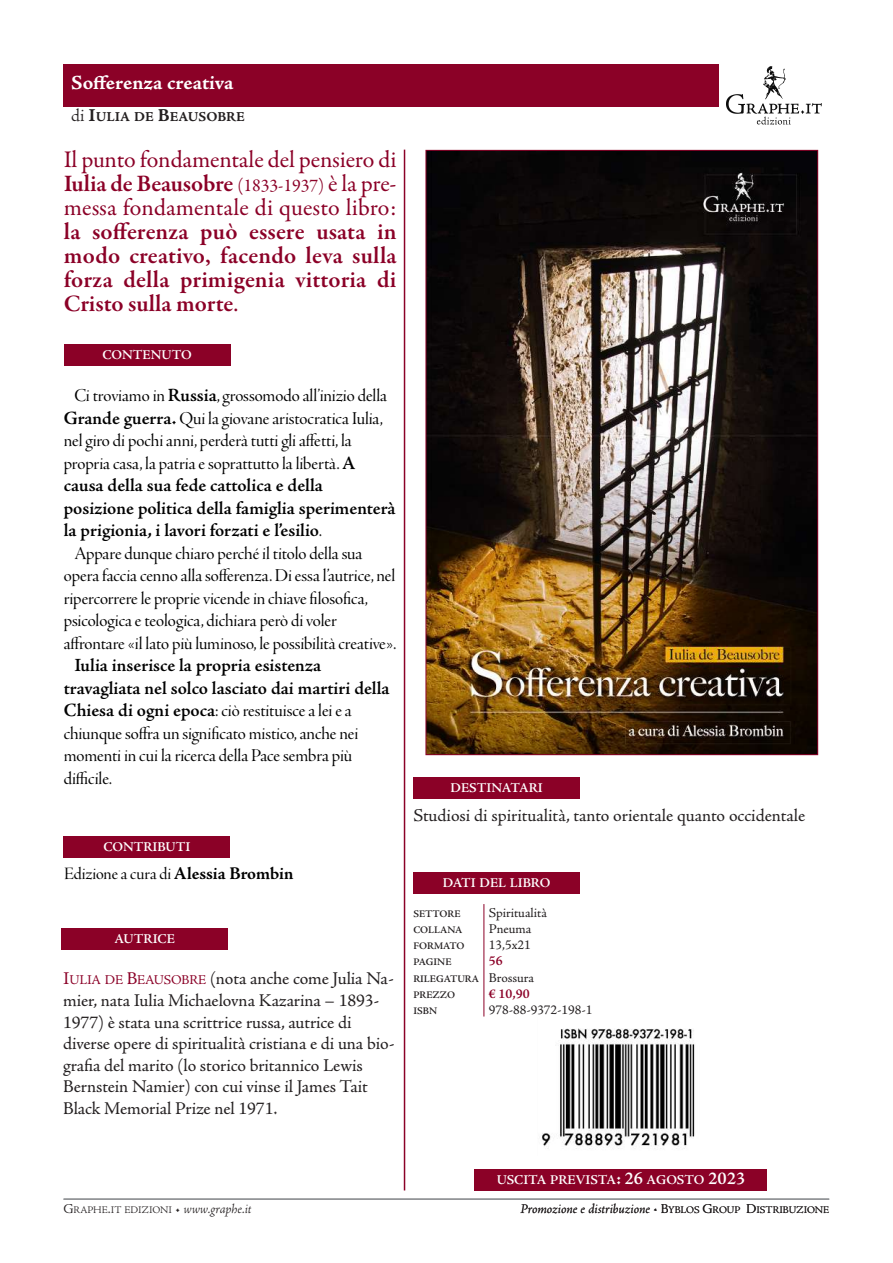
<style>
.page{position:relative;width:893px;height:1263px;background:#fff}
.page>*{position:absolute;margin:0;border:0;box-sizing:border-box;transform-origin:0 0}
.t1{font:600 24px/24px "Garamond Premr Pro";letter-spacing:.01em;color:#8b0127;text-align:justify}
.t2{font:24px/24px "Garamond Premr Pro";letter-spacing:.005em;color:#8b0127;text-align:justify}
.t3{font:19.8px "Adobe Jenson Pro Bold Capt";color:#fff}
.t4{font:18.75px/22.5px "Adobe Jenson Pro Disp";color:#000001}
.t5{font:600 18.75px/22.5px "Adobe Jenson Pro";color:#000001}
.t6{font:18px/21.6px "Adobe Jenson Pro";letter-spacing:-.005em;color:#231f20}
.t7{font:18px "Adobe Jenson Pro Disp";color:#000001}
.t8{font:600 13.5px "Adobe Jenson Pro";color:#fff}
.t9{font:13.5px/16.2px "Adobe Jenson Pro";color:#231f20}
.t10{font:italic 300 13.5px "Adobe Jenson Pro";color:#231f20}
.t11{font:13.5px "Adobe Jenson Pro Bold Capt";color:#231f20}
.t12{font:600 13.5px "Adobe Jenson Pro";color:#8b0127}
.t13{font:600 10.2px/16.2px "Adobe Jenson Pro";color:#231f20}
.t14{font:300 10.2px "Adobe Jenson Pro";color:#231f20}
.s1{font-family:"Adobe Jenson Pro";font-weight:300;font-size:18px}
.s2{font-size:18px}
.s3{font-weight:600}
.s4{font-weight:400}
.s5{font-family:"Adobe Jenson Pro";font-weight:600}
.s6{font-family:"Adobe Jenson Pro Disp";font-weight:400}
.s7{font-family:"Adobe Jenson Pro";font-weight:700}
.s8{color:#8b0127}
.s9{font-size:13.5px;color:#8b0127}
.s10{font-size:13.5px}
.s11{font-style:italic;font-size:13.5px}
.s12{font-style:normal}
.s13{font-style:normal;font-size:10.2px}
</style>
<div class="page">
<div style="left:64px;top:64px;width:655px;height:42px;background:#8b0127"></div>
<hr style="left:404px;top:150px;width:1px;height:1040px;background:#8b0127">
<img style="left:542px;top:1028px;width:153px;height:121px">
<img style="left:428px;top:152px;width:388px;height:601px">
<img style="left:726px;top:67px;width:96px;height:58px">
<hr style="left:484px;top:904px;width:1px;height:112px;background:#8b0127">
<div style="left:64px;top:344px;width:166px;height:22px;background:#8b0127"></div>
<div style="left:413px;top:777px;width:167px;height:22px;background:#8b0127"></div>
<div style="left:64px;top:836px;width:166px;height:21px;background:#8b0127"></div>
<div style="left:413px;top:872px;width:167px;height:22px;background:#8b0127"></div>
<div style="left:62px;top:929px;width:166px;height:21px;background:#8b0127"></div>
<div style="left:475px;top:1169px;width:292px;height:21px;background:#8b0127"></div>
<hr style="left:64px;top:1198px;width:765px;height:2px;background:#939598">
<p class="t3" style="left:71px;top:71px;width:164px">Sofferenza creativa</p>
<p class="t11" style="left:71px;top:108px;width:175px"><span class="s1">di</span> <span class="s2">I</span>ULIA DE <span class="s2">B</span>EAUSOBRE</p>
<p class="t2" style="left:64px;top:147px;width:334px">Il punto fondamentale del pensiero di <span class="s3">Iulia de Beausobre</span> <span class="s2">(1833-1937)</span> è la pre&shy;messa fondamentale di questo libro:</p>
<p class="t1" style="left:64px;top:222px;width:334px">la sofferenza può essere usata in modo creativo, facendo leva sulla forza della primigenia vittoria di Cristo sulla morte<span class="s4">.</span></p>
<p class="t8" style="left:102px;top:349px;width:91px">CONTENUTO</p>
<p class="t4" style="left:64px;top:386px;width:325px;text-indent:11px">Ci troviamo in <span class="s5">Russia</span>, grossomodo all’inizio della <span class="s5">Grande guerra.</span> Qui la giovane aristocratica Iulia, nel giro di pochi anni, perderà tutti gli affetti, la propria casa, la patria e soprattutto la libertà. <span class="s5">A</span></p>
<p class="t5" style="left:64px;top:476px;width:333px">causa della sua fede cattolica e della posizione politica della famiglia sperimenterà la prigionia, i lavori forzati e l’esilio<span class="s6">.</span></p>
<p class="t4" style="left:64px;top:544px;width:334px;text-indent:11px">Appare dunque chiaro perché il titolo della sua opera faccia cenno alla sofferenza. Di essa l’autrice, nel ripercorrere le proprie vicende in chiave filosofica, psicologica e teologica, dichiara però di voler affrontare «il lato più luminoso, le possibilità creative».</p>
<p class="t5" style="left:64px;top:656px;width:327px;text-indent:11px">Iulia inserisce la propria esistenza travagliata nel solco lasciato dai martiri della</p>
<p class="t4" style="left:64px;top:701px;width:296px"><span class="s5">Chiesa di ogni epoca</span>: ciò restituisce a lei e a chiunque soffra un significato mistico, anche nei momenti in cui la ricerca della Pace sembra più difficile.</p>
<p class="t8" style="left:103px;top:841px;width:89px">CONTRIBUTI</p>
<p class="t7" style="left:64px;top:866px;width:231px">Edizione a cura di <span class="s7">Alessia Brombin</span></p>
<p class="t8" style="left:115px;top:934px;width:62px">AUTRICE</p>
<p class="t6" style="left:63px;top:970px;width:333px"><span class="s8">I</span><span class="s9">ULIA DE</span> <span class="s8">B</span><span class="s9">EAUSOBRE</span> (nota anche come Julia Na&shy;mier, nata Iulia Michaelovna Kazarina – 1893- 1977) è stata una scrittrice russa, autrice di diverse opere di spiritualità cristiana e di una bio&shy;grafia del marito (lo storico britannico Lewis Bernstein Namier) con cui vinse il James Tait Black Memorial Prize nel 1971.</p>
<p class="t8" style="left:451px;top:782px;width:94px">DESTINATARI</p>
<p class="t6" style="left:413px;top:806px;width:393px">Studiosi di spiritualità, tanto orientale quanto occidentale</p>
<p class="t8" style="left:443px;top:877px;width:109px">DATI DEL LIBRO</p>
<p class="t13" style="left:413px;top:906px;width:67px">SETTORE<br>COLLANA<br>FORMATO<br>PAGINE<br>RILEGATURA<br>PREZZO<br>ISBN</p>
<p class="t9" style="left:489px;top:906px;width:60px">Spiritualità<br>Pneuma<br>13,5x21</p>
<p class="t12" style="left:489px;top:956px;width:15px">56</p>
<p class="t9" style="left:489px;top:970px;width:47px">Brossura</p>
<p class="t12" style="left:489px;top:988px;width:42px">€ 10,90</p>
<p class="t9" style="left:489px;top:1003px;width:105px">978-88-9372-198-1</p>
<p class="t8" style="left:497px;top:1174px;width:250px">USCITA PREVISTA<span class="s2">: 26</span> AGOSTO <span class="s2">2023</span></p>
<p class="t14" style="left:64px;top:1204px;width:189px"><span class="s10">G</span>RAPHE<span class="s10">.</span>IT EDIZIONI <span class="s10">•</span> <span class="s11">www.graphe.it</span></p>
<p class="t10" style="left:521px;top:1203px;width:310px">Promozione e distribuzione • <span class="s12">B</span><span class="s13">YBLOS</span> <span class="s12">G</span><span class="s13">ROUP</span> <span class="s12">D</span><span class="s13">ISTRIBUZIONE</span></p>
</div>
